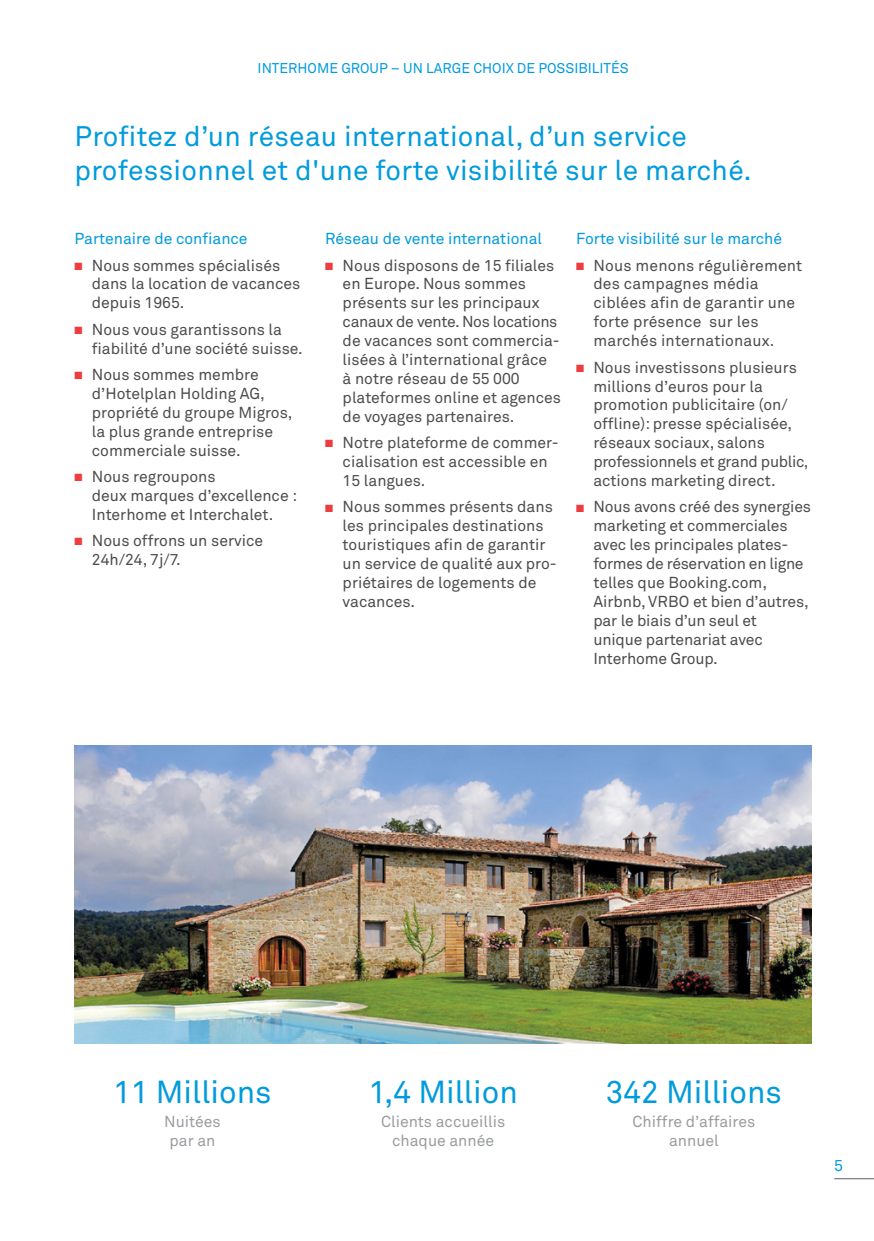
<style>
.page{position:relative;width:874px;height:1241px;background:#fff}
.page>*{position:absolute;margin:0;border:0;box-sizing:border-box;transform-origin:0 0}
.t1{font:31.5px "Akkurat Pro";color:#009bdc}
.t2{font:28px/33.6px "Akkurat Pro";letter-spacing:.01em;color:#009bdc}
.t3{font:15.75px/18.9px "Akkurat Pro";color:#4b4c4d}
.t4{font:15.75px "Akkurat Pro";color:#009bdc}
.t5{font:15.75px/18.9px "Akkurat Pro";color:#9a9c9f;text-align:center}
.t6{font:14px "Akkurat Pro";color:#009bdc}
.s1{color:#ee3d40}
</style>
<div class="page">
<hr style="left:833px;top:1178px;width:40px;height:1px;background:#5f5f62">
<img style="left:74px;top:745px;width:737px;height:298px">
<p class="t6" style="left:257px;top:60px;width:372px">INTERHOME GROUP – UN LARGE CHOIX DE POSSIBILITÉS</p>
<h2 class="t2" style="left:74px;top:120px;width:678px">Profitez d’un réseau international, d’un service professionnel et d'une forte visibilité sur le marché.</h2>
<p class="t4" style="left:74px;top:229px;width:174px">Partenaire de confiance</p>
<p class="t3" style="left:92px;top:256px;width:210px;text-indent:-17px"><span class="s1">■</span> Nous sommes spécialisés dans la location de vacances depuis 1965.</p>
<p class="t3" style="left:92px;top:320px;width:212px;text-indent:-17px"><span class="s1">■</span> Nous vous garantissons la fiabilité d’une société suisse.</p>
<p class="t3" style="left:92px;top:365px;width:202px;text-indent:-17px"><span class="s1">■</span> Nous sommes membre d’Hotelplan Holding AG, propriété du groupe Migros, la plus grande entreprise commerciale suisse.</p>
<p class="t3" style="left:92px;top:467px;width:207px;text-indent:-17px"><span class="s1">■</span> Nous regroupons<br>deux marques d’excellence :<br>Interhome et Interchalet.</p>
<p class="t3" style="left:92px;top:531px;width:173px;text-indent:-17px"><span class="s1">■</span> Nous offrons un service<br>24h/24, 7j/7.</p>
<p class="t4" style="left:325px;top:229px;width:218px">Réseau de vente international</p>
<p class="t3" style="left:342px;top:256px;width:220px;text-indent:-17px"><span class="s1">■</span> Nous disposons de 15 filiales en Europe. Nous sommes présents sur les principaux canaux de vente. Nos locations de vacances sont commercia&shy;lisées à l’international grâce<br>à notre réseau de 55 000 plateformes online et agences de voyages partenaires.</p>
<p class="t3" style="left:342px;top:433px;width:217px;text-indent:-17px"><span class="s1">■</span> Notre plateforme de commer&shy;cialisation est accessible en<br>15 langues.</p>
<p class="t3" style="left:342px;top:498px;width:215px;text-indent:-17px"><span class="s1">■</span> Nous sommes présents dans les principales destinations touristiques afin de garantir un service de qualité aux pro&shy;priétaires de logements de vacances.</p>
<p class="t4" style="left:575px;top:229px;width:207px">Forte visibilité sur le marché</p>
<p class="t3" style="left:593px;top:256px;width:210px;text-indent:-17px"><span class="s1">■</span> Nous menons régulièrement des campagnes média ciblées afin de garantir une forte présence sur les marchés internationaux.</p>
<p class="t3" style="left:593px;top:358px;width:216px;text-indent:-17px"><span class="s1">■</span> Nous investissons plusieurs millions d’euros pour la promotion publicitaire (on/ offline): presse spécialisée, réseaux sociaux, salons professionnels et grand public, actions marketing direct.</p>
<p class="t3" style="left:593px;top:498px;width:219px;text-indent:-17px"><span class="s1">■</span> Nous avons créé des synergies marketing et commerciales avec les principales plates&shy;formes de réservation en ligne telles que Booking.com,<br>Airbnb, VRBO et bien d’autres, par le biais d’un seul et<br>unique partenariat avec<br>Interhome Group.</p>
<h1 class="t1" style="left:113px;top:1073px;width:160px">11 Millions</h1>
<p class="t5" style="left:164px;top:1112px;width:58px">Nuitées par an</p>
<h1 class="t1" style="left:368px;top:1073px;width:150px">1,4 Million</h1>
<p class="t5" style="left:381px;top:1112px;width:126px">Clients accueillis chaque année</p>
<h1 class="t1" style="left:605px;top:1073px;width:177px">342 Millions</h1>
<p class="t5" style="left:632px;top:1112px;width:124px">Chiffre d’affaires annuel</p>
<p class="t4" style="left:833px;top:1156px;width:10px">5</p>
</div>
